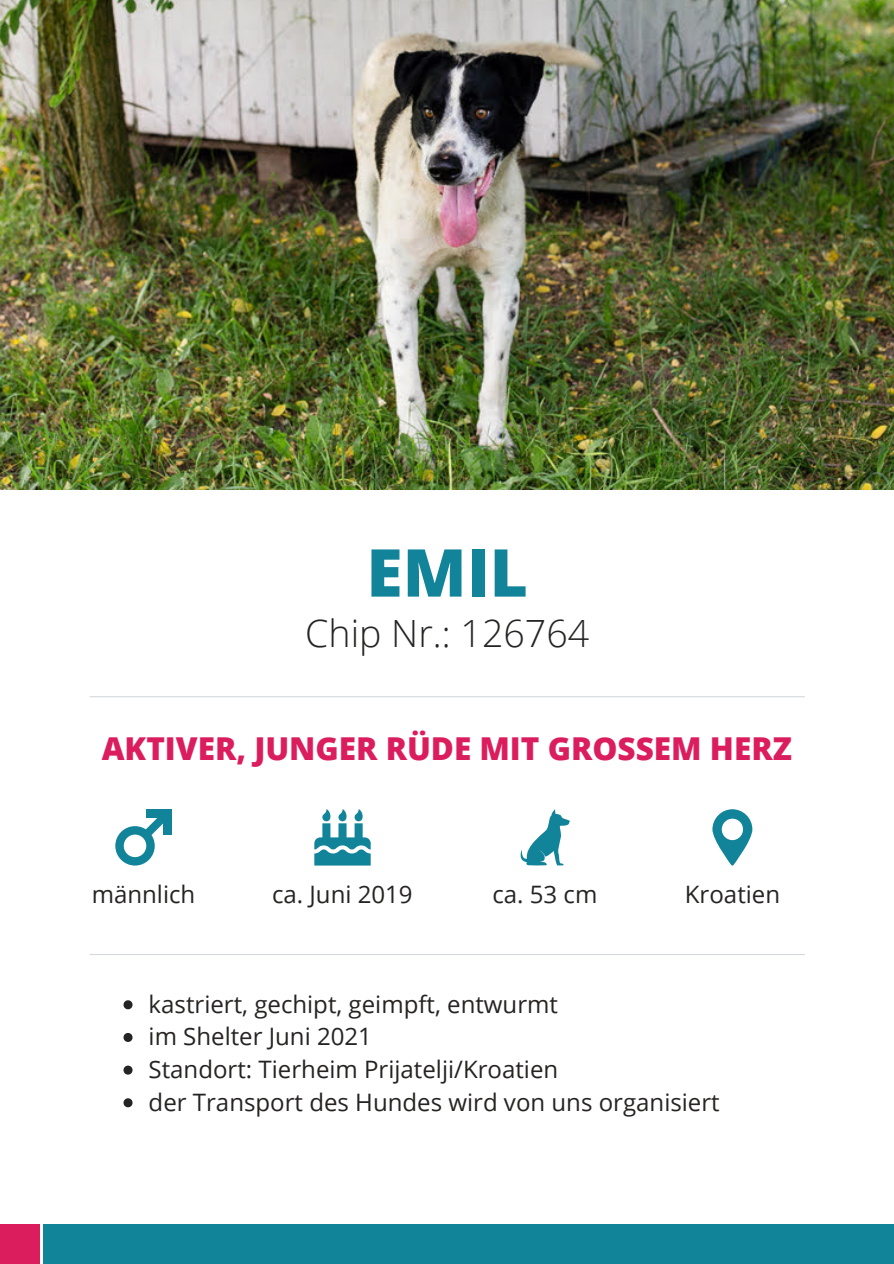
<style>
.page{position:relative;width:894px;height:1264px;background:#fff}
.page>*{position:absolute;margin:0;border:0;box-sizing:border-box;transform-origin:0 0}
.t1{font:800 66px "Open Sans";color:#128499}
.t2{font:300 37.5px "Open Sans";color:#262422}
.t3{font:800 31.5px "Open Sans";color:#db1d5d}
.t4{font:24px "Open Sans";color:#262422}
</style>
<div class="page">
<hr style="left:90px;top:696px;width:714px;height:1px;background:#d5d9dc">
<svg style="left:314px;top:809px;width:56px;height:56px"></svg>
<svg style="left:520px;top:809px;width:50px;height:56px"></svg>
<svg style="left:712px;top:809px;width:40px;height:56px"></svg>
<hr style="left:90px;top:954px;width:714px;height:1px;background:#d5d9dc">
<img style="left:0;top:0;width:893px;height:490px">
<div style="left:44px;top:1223px;width:849px;height:40px;background:#128499"></div>
<svg style="left:123px;top:1000px;width:9px;height:9px"></svg>
<svg style="left:123px;top:1033px;width:9px;height:8px"></svg>
<svg style="left:123px;top:1065px;width:9px;height:9px"></svg>
<svg style="left:123px;top:1098px;width:9px;height:9px"></svg>
<div style="left:0;top:1223px;width:39px;height:40px;background:#db1d5d"></div>
<svg style="left:115px;top:817px;width:57px;height:48px"></svg>
<div style="left:163px;top:809px;width:9px;height:25px;background:#128499"></div>
<div style="left:146px;top:809px;width:26px;height:8px;background:#128499"></div>
<p class="t1" style="left:366px;top:526px;width:163px">EMIL</p>
<p class="t2" style="left:305px;top:607px;width:285px">Chip Nr.: 126764</p>
<p class="t3" style="left:102px;top:726px;width:691px">AKTIVER, JUNGER RÜDE MIT GROSSEM HERZ</p>
<p class="t4" style="left:92px;top:877px;width:105px">männlich</p>
<p class="t4" style="left:272px;top:877px;width:142px">ca. Juni 2019</p>
<p class="t4" style="left:492px;top:877px;width:106px">ca. 53 cm</p>
<p class="t4" style="left:684px;top:877px;width:97px">Kroatien</p>
<p class="t4" style="left:148px;top:987px;width:411px">kastriert, gechipt, geimpft, entwurmt</p>
<p class="t4" style="left:148px;top:1019px;width:225px">im Shelter Juni 2021</p>
<p class="t4" style="left:148px;top:1052px;width:411px">Standort: Tierheim Prijatelji/Kroatien</p>
<p class="t4" style="left:148px;top:1085px;width:572px">der Transport des Hundes wird von uns organisiert</p>
</div>
